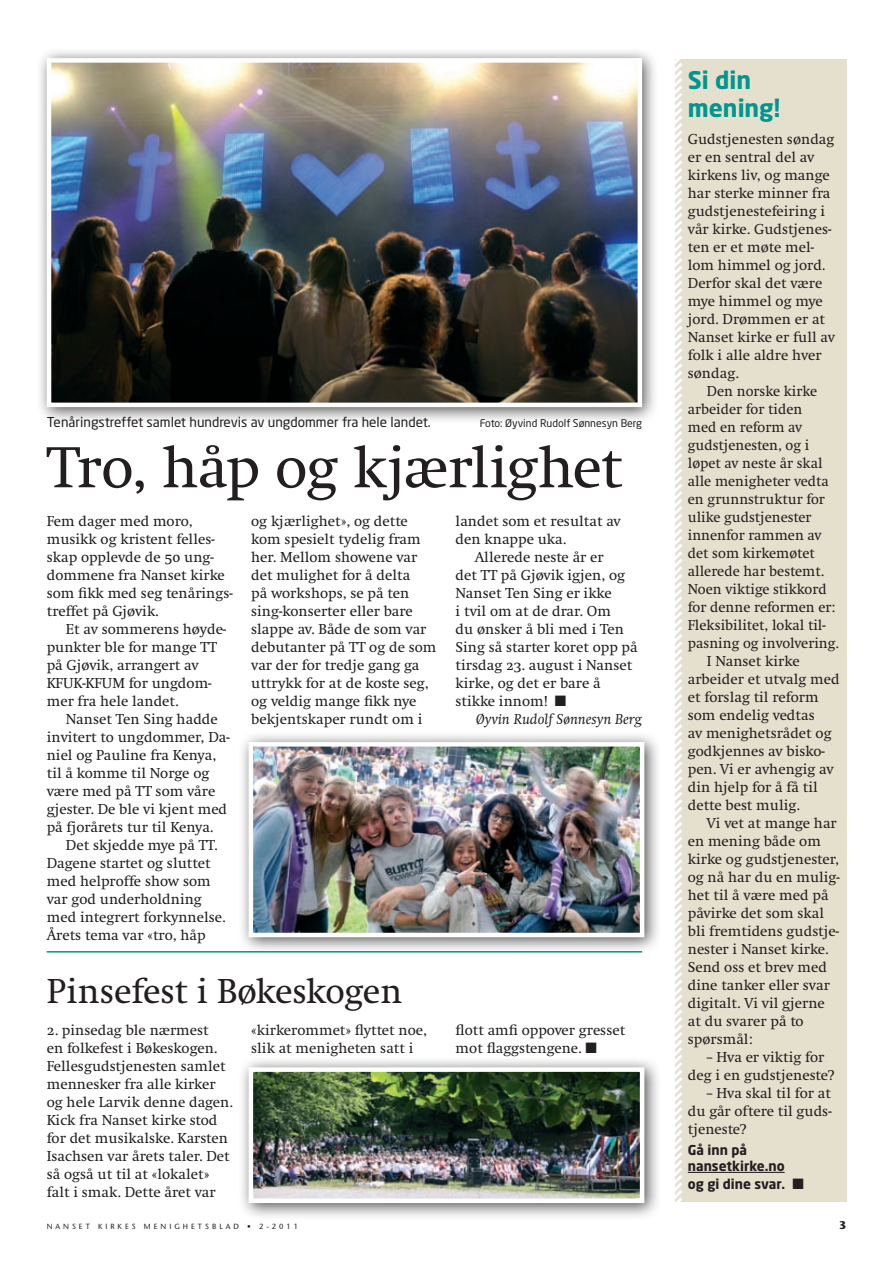
<style>
.page{position:relative;width:893px;height:1263px;background:#fff}
.page>*{position:absolute;margin:0;border:0;box-sizing:border-box;transform-origin:0 0}
.Tittel_48{font:60px "Swift POW";letter-spacing:-.02em;color:#231f20}
.Tittel_48-2{font:36px "Swift POW";letter-spacing:-.015em;color:#231f20}
.Notis_tittel{font:700 24px/28.8px "Neo Sans";color:#00958e}
.Tekst_m_innrykk{font:15px/18px "Swift POW";color:#231f20}
.Tekst{font:15px/18px "Swift POW";color:#231f20}
.Tekst-2{font:italic 15px "Swift POW";color:#231f20}
.Bildetekst{font:13.5px "Neo Sans";color:#231f20}
.Tekst-3{font:700 13.5px "Neo Sans";color:#231f20}
.t1{font:700 11.25px "Stone Sans";color:#231f20}
.Bildetekst-2{font:10.5px "Neo Sans";color:#231f20}
.t2{font:7.5px "Stone Sans";letter-spacing:.4em;color:#231f20}
</style>
<div class="page">
<div style="left:675px;top:59px;width:171px;height:1142px;background:#e5e0ce"></div>
<svg style="left:675px;top:59px;width:10px;height:1143px"></svg>
<hr style="left:688px;top:1172px;width:97px;height:1px;background:#231f20">
<div style="left:35px;top:46px;width:624px;height:378px;background:#231f20;opacity:.75"></div>
<img style="left:52px;top:63px;width:585px;height:339px">
<div style="left:47px;top:58px;width:595px;height:349px;border:4px solid #fff"></div>
<hr style="left:47px;top:951px;width:595px;height:1px;background:#00958e">
<div style="left:237px;top:1055px;width:424px;height:165px;background:#231f20;opacity:.75"></div>
<img style="left:254px;top:1072px;width:385px;height:126px">
<div style="left:249px;top:1067px;width:395px;height:136px;border:4px solid #fff"></div>
<div style="left:237px;top:730px;width:424px;height:224px;background:#231f20;opacity:.75"></div>
<img style="left:254px;top:747px;width:385px;height:185px">
<div style="left:249px;top:742px;width:395px;height:195px;border:4px solid #fff"></div>
<p class="Bildetekst" style="left:47px;top:414px;width:385px">Tenåringstreffet samlet hundrevis av ungdommer fra hele landet.</p>
<p class="Bildetekst-2" style="left:480px;top:417px;width:164px">Foto: Øyvind Rudolf Sønnesyn Berg</p>
<p class="Tittel_48" style="left:47px;top:432px;width:577px">Tro, håp og kjærlighet</p>
<p class="Tekst" style="left:47px;top:512px;width:187px">Fem dager med moro, musikk og kristent felles&shy;skap opplevde de 50 ung&shy;dommene fra Nanset kirke som fikk med seg tenårings&shy;treffet på Gjøvik.</p>
<p class="Tekst_m_innrykk" style="left:47px;top:620px;width:181px;text-indent:19px">Et av sommerens høyde&shy;punkter ble for mange TT på Gjøvik, arrangert av<br>KFUK-KFUM for ungdom&shy;mer fra hele landet.</p>
<p class="Tekst_m_innrykk" style="left:47px;top:710px;width:184px;text-indent:19px">Nanset Ten Sing hadde invitert to ungdommer, Da&shy;niel og Pauline fra Kenya, til å komme til Norge og være med på TT som våre gjester. De ble vi kjent med på fjorårets tur til Kenya.</p>
<p class="Tekst_m_innrykk" style="left:47px;top:836px;width:180px;text-indent:19px">Det skjedde mye på TT.<br>Dagene startet og sluttet med helproffe show som var god underholdning med integrert forkynnelse.<br>Årets tema var «tro, håp</p>
<p class="Tekst_m_innrykk" style="left:251px;top:512px;width:187px">og kjærlighet», og dette kom spesielt tydelig fram her. Mellom showene var det mulighet for å delta<br>på workshops, se på ten sing-konserter eller bare slappe av. Både de som var debutanter på TT og de som var der for tredje gang ga uttrykk for at de koste seg, og veldig mange fikk nye bekjentskaper rundt om i</p>
<p class="Tekst_m_innrykk" style="left:456px;top:512px;width:167px">landet som et resultat av den knappe uka.</p>
<p class="Tekst_m_innrykk" style="left:456px;top:548px;width:184px;text-indent:19px">Allerede neste år er<br>det TT på Gjøvik igjen, og<br>Nanset Ten Sing er ikke<br>i tvil om at de drar. Om<br>du ønsker å bli med i Ten<br>Sing så starter koret opp på tirsdag 23. august i Nanset kirke, og det er bare å stikke innom! ■</p>
<p class="Tekst-2" style="left:476px;top:710px;width:167px">Øyvin Rudolf Sønnesyn Berg</p>
<p class="Tittel_48-2" style="left:47px;top:970px;width:357px">Pinsefest i Bøkeskogen</p>
<p class="Tekst" style="left:47px;top:1021px;width:188px">2. pinsedag ble nærmest<br>en folkefest i Bøkeskogen.<br>Fellesgudstjenesten samlet mennesker fra alle kirker og hele Larvik denne dagen.<br>Kick fra Nanset kirke stod for det musikalske. Karsten<br>Isachsen var årets taler. Det så også ut til at «lokalet» falt i smak. Dette året var</p>
<p class="Tekst" style="left:251px;top:1021px;width:177px">«kirkerommet» flyttet noe, slik at menigheten satt i</p>
<p class="Tekst" style="left:456px;top:1021px;width:171px">flott amfi oppover gresset mot flaggstengene. ■</p>
<p class="Notis_tittel" style="left:688px;top:65px;width:94px">Si din mening!</p>
<p class="Tekst" style="left:688px;top:130px;width:149px">Gudstjenesten søndag er en sentral del av kirkens liv, og mange har sterke minner fra gudstjenestefeiring i vår kirke. Gudstjenes&shy;ten er et møte mel&shy;lom himmel og jord.<br>Derfor skal det være mye himmel og mye jord. Drømmen er at<br>Nanset kirke er full av folk i alle aldre hver søndag.</p>
<p class="Tekst_m_innrykk" style="left:688px;top:382px;width:153px;text-indent:19px">Den norske kirke arbeider for tiden<br>med en reform av gudstjenesten, og i løpet av neste år skal alle menigheter vedta en grunnstruktur for ulike gudstjenester innenfor rammen av det som kirkemøtet allerede har bestemt.<br>Noen viktige stikkord for denne reformen er:<br>Fleksibilitet, lokal til&shy;pasning og involvering.</p>
<p class="Tekst_m_innrykk" style="left:688px;top:652px;width:153px;text-indent:19px">I Nanset kirke arbeider et utvalg med et forslag til reform som endelig vedtas<br>av menighetsrådet og godkjennes av bisko&shy;pen. Vi er avhengig av din hjelp for å få til dette best mulig.</p>
<p class="Tekst_m_innrykk" style="left:688px;top:814px;width:154px;text-indent:19px">Vi vet at mange har en mening både om kirke og gudstjenester, og nå har du en mulig&shy;het til å være med på påvirke det som skal bli fremtidens gudstje&shy;nester i Nanset kirke.<br>Send oss et brev med dine tanker eller svar digitalt. Vi vil gjerne at du svarer på to spørsmål:</p>
<p class="Tekst_m_innrykk" style="left:688px;top:1048px;width:148px;text-indent:19px">– Hva er viktig for deg i en gudstjeneste?</p>
<p class="Tekst_m_innrykk" style="left:688px;top:1084px;width:145px;text-align:justify;text-indent:19px">– Hva skal til for at du går oftere til guds&shy;tjeneste?</p>
<p class="Tekst-3" style="left:688px;top:1141px;width:61px">Gå inn på</p>
<p class="Tekst-3" style="left:688px;top:1158px;width:98px">nansetkirke.no</p>
<p class="Tekst-3" style="left:688px;top:1176px;width:118px">og gi dine svar. ■</p>
<p class="t2" style="left:47px;top:1222px;width:253px">NAN SET KIRKES MEN IGHETSBLAD • 2-2011</p>
<p class="t1" style="left:839px;top:1218px;width:9px">3</p>
</div>
